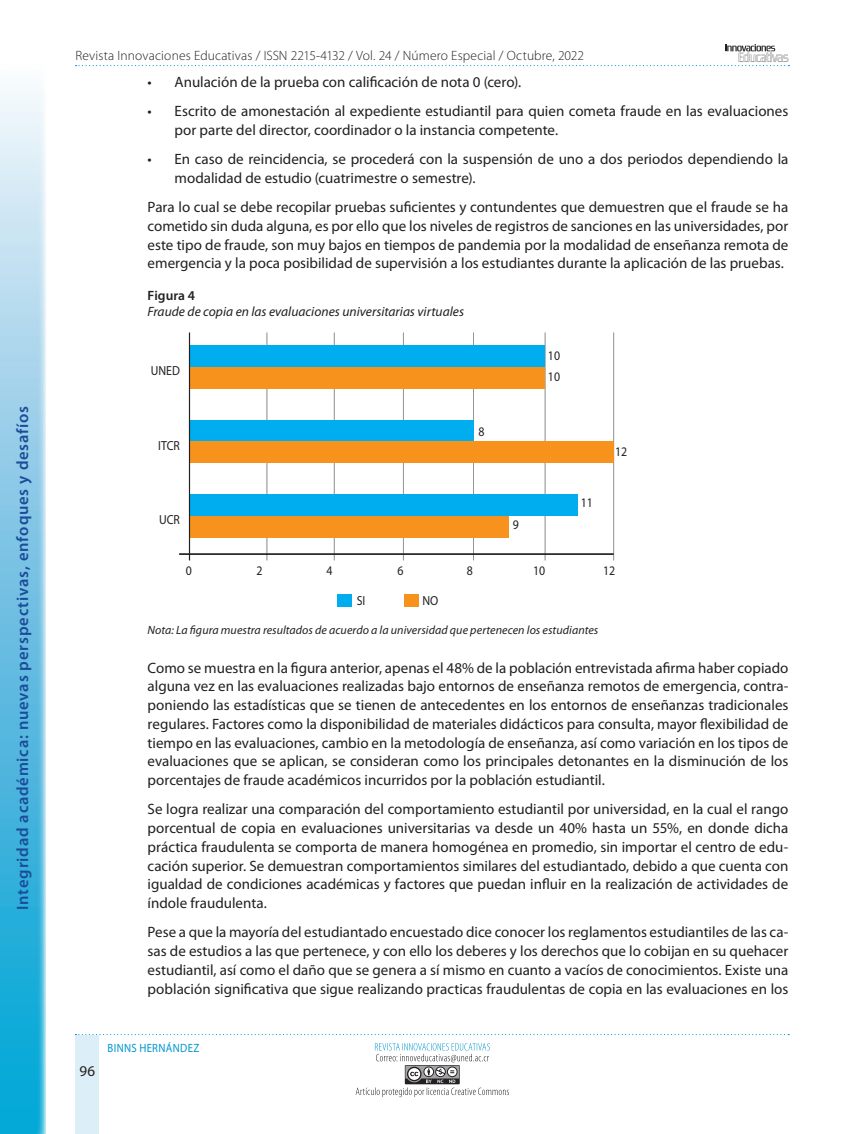
<style>
.page{position:relative;width:864px;height:1134px;background:#fff}
.page>*{position:absolute;margin:0;border:0;box-sizing:border-box;transform-origin:0 0}
.t1{font:600 16.5px "Myriad Pro";letter-spacing:.05em;color:#1a4c99}
.t2{font:15px/18.8px "Myriad Pro";color:#231f20;text-align:justify}
.t3{font:300 13.5px "Myriad Pro";letter-spacing:.01em;color:#231f20}
.t4{font:italic 13.5px "Myriad Pro";color:#231f20}
.t5{font:600 13.5px "Myriad Pro";letter-spacing:.005em;color:#231f20}
.t6{font:13.2px/21.1px "Myriad Pro";color:#231f20;scale:.9 1}
.t7{font:italic 12px "Myriad Pro";letter-spacing:.005em;color:#231f20}
.t8{font:12px "Myriad Pro";letter-spacing:.03em;color:#0097ce;scale:.9 1}
</style>
<div class="page">
<svg style="left:76px;top:44px;width:713px;height:22px"></svg>
<div style="left:76px;top:1035px;width:23px;height:99px;background:#dceef7"></div>
<svg style="left:75px;top:1034px;width:714px;height:1px"></svg>
<svg style="left:356px;top:1043px;width:153px;height:54px"></svg>
<svg style="left:0;top:91px;width:46px;height:1043px;background:#78c7e5"></svg>
<hr style="left:267px;top:333px;width:1px;height:227px;background:#939598">
<hr style="left:334px;top:333px;width:1px;height:227px;background:#939598">
<hr style="left:403px;top:333px;width:1px;height:227px;background:#939598">
<hr style="left:473px;top:333px;width:1px;height:227px;background:#939598">
<hr style="left:545px;top:333px;width:1px;height:227px;background:#939598">
<hr style="left:613px;top:333px;width:1px;height:227px;background:#939598">
<div style="left:190px;top:495px;width:388px;height:21px;background:#00aeef"></div>
<div style="left:190px;top:516px;width:319px;height:22px;background:#f7931d"></div>
<div style="left:190px;top:420px;width:284px;height:22px;background:#00aeef"></div>
<div style="left:190px;top:442px;width:424px;height:21px;background:#f7931d"></div>
<div style="left:190px;top:346px;width:355px;height:21px;background:#00aeef"></div>
<div style="left:190px;top:367px;width:355px;height:22px;background:#f7931d"></div>
<hr style="left:189px;top:333px;width:1px;height:227px;background:#231f20">
<hr style="left:179px;top:553px;width:435px;height:2px;background:#231f20">
<div style="left:337px;top:594px;width:15px;height:13px;background:#00aeef"></div>
<div style="left:404px;top:594px;width:15px;height:13px;background:#f7931d"></div>
<p class="t1" style="left:13px;top:910px;width:506px;rotate:-90deg">Integridad académica: nuevas perspectivas, enfoques y desafíos</p>
<p class="t3" style="left:76px;top:48px;width:510px">Revista Innovaciones Educativas / ISSN 2215-4132 / Vol. 24 / Número Especial / Octubre, 2022</p>
<p class="t2" style="left:148px;top:73px;width:375px">• Anulación de la prueba con calificación de nota 0 (cero).</p>
<p class="t2" style="left:175px;top:102px;width:615px;text-indent:-27px">• Escrito de amonestación al expediente estudiantil para quien cometa fraude en las evaluaciones por parte del director, coordinador o la instancia competente.</p>
<p class="t2" style="left:175px;top:150px;width:615px;text-indent:-27px">• En caso de reincidencia, se procederá con la suspensión de uno a dos periodos dependiendo la modalidad de estudio (cuatrimestre o semestre).</p>
<p class="t2" style="left:148px;top:198px;width:642px">Para lo cual se debe recopilar pruebas suficientes y contundentes que demuestren que el fraude se ha cometido sin duda alguna, es por ello que los niveles de registros de sanciones en las universidades, por este tipo de fraude, son muy bajos en tiempos de pandemia por la modalidad de enseñanza remota de emergencia y la poca posibilidad de supervisión a los estudiantes durante la aplicación de las pruebas.</p>
<p class="t5" style="left:148px;top:288px;width:49px">Figura 4</p>
<p class="t4" style="left:148px;top:305px;width:318px">Fraude de copia en las evaluaciones universitarias virtuales</p>
<p class="t6" style="left:151px;top:360px;width:34px">UNED</p>
<p class="t6" style="left:158px;top:435px;width:26px">ITCR</p>
<p class="t6" style="left:159px;top:509px;width:25px">UCR</p>
<p class="t6" style="left:479px;top:421px;width:8px">8</p>
<p class="t6" style="left:513px;top:514px;width:8px">9</p>
<p class="t6" style="left:548px;top:346px;width:15px">10<br>10</p>
<p class="t6" style="left:581px;top:492px;width:15px">11</p>
<p class="t6" style="left:615px;top:441px;width:15px">12</p>
<p class="t6" style="left:186px;top:560px;width:8px">0</p>
<p class="t6" style="left:257px;top:560px;width:8px">2</p>
<p class="t6" style="left:326px;top:560px;width:8px">4</p>
<p class="t6" style="left:397px;top:560px;width:8px">6</p>
<p class="t6" style="left:467px;top:560px;width:8px">8</p>
<p class="t6" style="left:533px;top:560px;width:15px">10</p>
<p class="t6" style="left:603px;top:560px;width:15px">12</p>
<p class="t6" style="left:357px;top:590px;width:11px">SI</p>
<p class="t6" style="left:422px;top:590px;width:19px">NO</p>
<p class="t7" style="left:148px;top:624px;width:452px">Nota: La figura muestra resultados de acuerdo a la universidad que pertenecen los estudiantes</p>
<p class="t2" style="left:148px;top:658px;width:642px">Como se muestra en la figura anterior, apenas el 48% de la población entrevistada afirma haber copiado alguna vez en las evaluaciones realizadas bajo entornos de enseñanza remotos de emergencia, contra&shy;poniendo las estadísticas que se tienen de antecedentes en los entornos de enseñanzas tradicionales regulares. Factores como la disponibilidad de materiales didácticos para consulta, mayor flexibilidad de tiempo en las evaluaciones, cambio en la metodología de enseñanza, así como variación en los tipos de evaluaciones que se aplican, se consideran como los principales detonantes en la disminución de los porcentajes de fraude académicos incurridos por la población estudiantil.</p>
<p class="t2" style="left:148px;top:800px;width:642px">Se logra realizar una comparación del comportamiento estudiantil por universidad, en la cual el rango porcentual de copia en evaluaciones universitarias va desde un 40% hasta un 55%, en donde dicha práctica fraudulenta se comporta de manera homogénea en promedio, sin importar el centro de edu&shy;cación superior. Se demuestran comportamientos similares del estudiantado, debido a que cuenta con igualdad de condiciones académicas y factores que puedan influir en la realización de actividades de índole fraudulenta.</p>
<p class="t2" style="left:148px;top:923px;width:642px">Pese a que la mayoría del estudiantado encuestado dice conocer los reglamentos estudiantiles de las ca&shy;sas de estudios a las que pertenece, y con ello los deberes y los derechos que lo cobijan en su quehacer estudiantil, así como el daño que se genera a sí mismo en cuanto a vacíos de conocimientos. Existe una población significativa que sigue realizando practicas fraudulentas de copia en las evaluaciones en los</p>
<p class="t2" style="left:80px;top:1062px;width:17px">96</p>
<p class="t8" style="left:108px;top:1041px;width:103px">BINNS HERNÁNDEZ</p>
</div>
